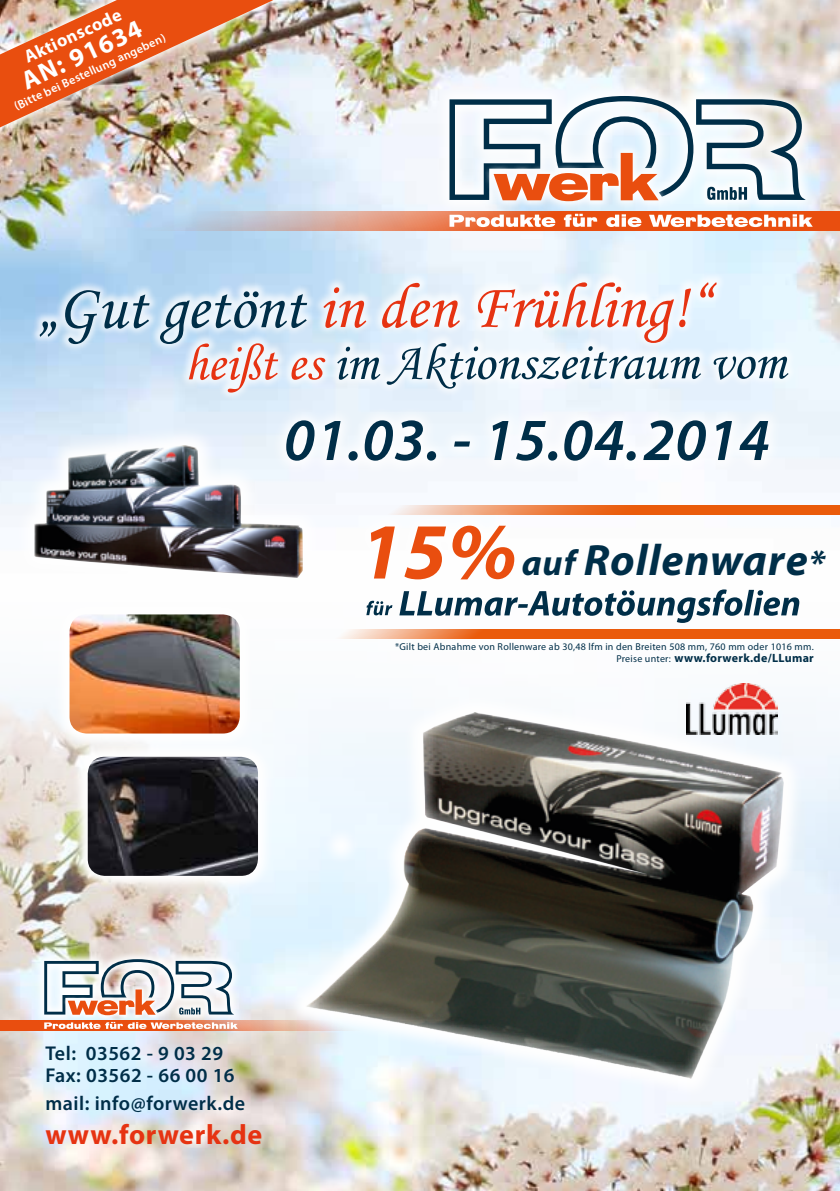
<style>
.page{position:relative;width:840px;height:1191px;background:#fff}
.page>*{position:absolute;margin:0;border:0;box-sizing:border-box;transform-origin:0 0}
.t1{font:italic 700 80px "Myriad Pro";color:#e94e0f}
.t2{font:64px "Monotype Corsiva";color:#e63312}
.t3{font:italic 600 60px "Myriad Pro";letter-spacing:.01em;color:#002e48}
.t4{font:52px "Monotype Corsiva";color:#002e48}
.t5{font:italic 700 44px "Myriad Pro";letter-spacing:.025em;color:#002e48}
.t6{font:700 28px "Myriad Pro";letter-spacing:.025em;color:#e63312}
.t7{font:700 26px "Myriad Pro";color:#fff}
.t8{font:600 20px/22px "Myriad Pro";letter-spacing:.025em;color:#002e48}
.t9{font:700 18px "Myriad Pro";color:#fff}
.t10{font:700 12px "Myriad Pro";letter-spacing:.025em;color:#002e48}
.t11{font:600 12px "Myriad Pro";color:#fff}
.t12{font:10px "Myriad Pro";letter-spacing:.025em;color:#002e48}
.s1{color:#002e48}
.s2{color:#e63312}
.s3{font-size:36px}
.s4{font-weight:400;font-size:10px}
</style>
<div class="page">
<img style="left:0;top:0;width:839px;height:365px">
<img style="left:0;top:365px;width:839px;height:826px">
<svg style="left:433px;top:80px;width:387px;height:131px;fill:#f0f6fc"></svg>
<svg style="left:483px;top:201px;width:185px;height:10px;fill:#dff0fb"></svg>
<div style="left:696px;top:176px;width:61px;height:34px;background:linear-gradient(to right,#ebf9ff,#e6f5fc)"></div>
<svg style="left:449px;top:96px;width:356px;height:105px"></svg>
<svg style="left:98px;top:211px;width:741px;height:20px"></svg>
<svg style="left:449px;top:214px;width:363px;height:13px"></svg>
<svg style="left:72px;top:740px;width:202px;height:151px;fill:#f5f9fa"></svg>
<img style="left:88px;top:757px;width:170px;height:119px">
<svg style="left:30px;top:272px;width:696px;height:82px"></svg>
<svg style="left:178px;top:332px;width:619px;height:70px;fill:#ecf5fc"></svg>
<div style="left:271px;top:405px;width:512px;height:72px;background:linear-gradient(to bottom,#f0f7fc,#fbfcfe)"></div>
<svg style="left:34px;top:948px;width:209px;height:72px"></svg>
<svg style="left:63px;top:1015px;width:97px;height:4px"></svg>
<svg style="left:169px;top:1015px;width:41px;height:5px"></svg>
<svg style="left:44px;top:959px;width:190px;height:56px"></svg>
<svg style="left:0;top:1020px;width:285px;height:11px;fill:#e94e0f"></svg>
<svg style="left:44px;top:1022px;width:194px;height:7px"></svg>
<svg style="left:14px;top:424px;width:310px;height:174px"></svg>
<img style="left:34px;top:443px;width:271px;height:136px">
<svg style="left:285px;top:692px;width:519px;height:406px;fill:#f2f8fd"></svg>
<svg style="left:301px;top:712px;width:482px;height:366px"></svg>
<svg style="left:178px;top:505px;width:661px;height:9px"></svg>
<svg style="left:399px;top:589px;width:399px;height:34px"></svg>
<svg style="left:256px;top:629px;width:583px;height:9px;fill:#ea5b0b"></svg>
<div style="left:53px;top:598px;width:203px;height:151px;background:#fff"></div>
<img style="left:69px;top:614px;width:171px;height:119px">
<div style="left:355px;top:510px;width:174px;height:85px;background:#fff"></div>
<img style="left:686px;top:684px;width:91px;height:50px">
<img style="left:0;top:0;width:321px;height:150px">
<img style="left:0;top:0;width:273px;height:127px">
<svg style="left:366px;top:601px;width:26px;height:14px"></svg>
<h3 class="t9" style="left:20px;top:47px;width:106px;rotate:-25deg">Aktionscode</h3>
<h3 class="t7" style="left:16px;top:67px;width:131px;rotate:-25deg">AN: 91634</h3>
<p class="t11" style="left:12px;top:100px;width:167px;rotate:-25deg">(Bitte bei Bestellung angeben)</p>
<h2 class="t2" style="left:39px;top:268px;width:672px"><span class="s1">„Gut getönt</span> in den Frühling!“</h2>
<h3 class="t4" style="left:184px;top:331px;width:603px"><span class="s2">heißt es</span> im Aktionszeitraum vom</h3>
<h3 class="t3" style="left:283px;top:402px;width:487px">01.03. - 15.04.2014</h3>
<h1 class="t1" style="left:359px;top:499px;width:159px">15%</h1>
<h3 class="t5" style="left:521px;top:532px;width:305px"><span class="s3">auf</span> Rollenware<span class="s3">*</span></h3>
<p class="t12" style="left:395px;top:641px;width:420px">*Gilt bei Abnahme von Rollenware ab 30,48 lfm in den Breiten 508 mm, 760 mm oder 1016 mm.</p>
<p class="t10" style="left:616px;top:650px;width:199px"><span class="s4">Preise unter:</span> www.forwerk.de/LLumar</p>
<h3 class="t8" style="left:45px;top:1042px;width:191px">Tel: 03562 - 9 03 29<br>Fax: 03562 - 66 00 16</h3>
<h3 class="t8" style="left:45px;top:1092px;width:201px">mail: info@forwerk.de</h3>
<h3 class="t6" style="left:45px;top:1116px;width:218px">www.forwerk.de</h3>
</div>
